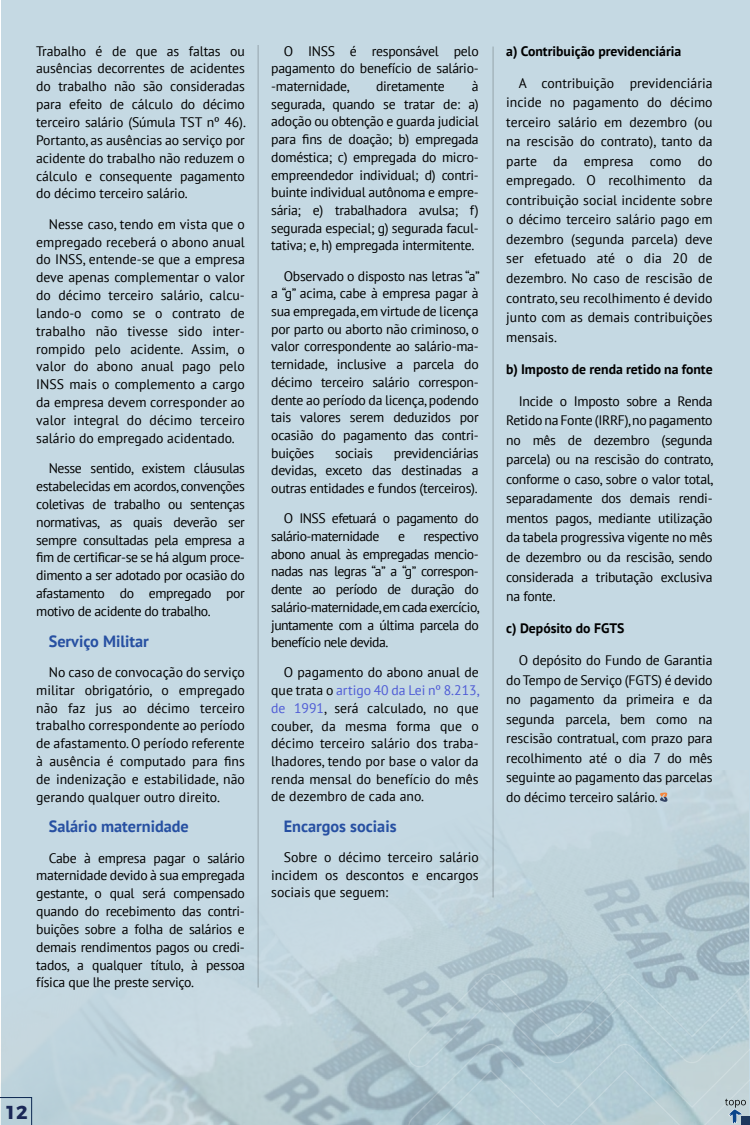
<style>
.page{position:relative;width:750px;height:1125px;background:#fff}
.page>*{position:absolute;margin:0;border:0;box-sizing:border-box;transform-origin:0 0}
.t1{font:700 18.75px "Montserrat";color:#1a2857}
.t2{font:700 16.25px "PT Sans";color:#2750a2}
.t3{font:13.75px/17.9px "PT Sans";letter-spacing:-.02em;color:#000;text-align:justify}
.t4{font:700 13.75px "PT Sans";color:#000}
.t5{font:13.75px/17.8px "PT Sans";letter-spacing:-.04em;color:#000}
.s1{color:#4f5cd6}
</style>
<div class="page">
<div style="left:1px;top:0;width:749px;height:1125px;background:#c5d9e3"></div>
<img style="left:0;top:770px;width:749px;height:355px">
<hr style="left:258px;top:45px;width:1px;height:943px;background:#000">
<hr style="left:493px;top:47px;width:1px;height:851px;background:#000">
<svg style="left:0;top:1097px;width:32px;height:28px"></svg>
<svg style="left:659px;top:792px;width:10px;height:10px"></svg>
<svg style="left:406px;top:971px;width:344px;height:154px"></svg>
<p class="t3" style="left:36px;top:42px;width:211px">Trabalho é de que as faltas ou ausências decorrentes de acidentes do trabalho não são consideradas para efeito de cálculo do décimo terceiro salário (Súmula TST nº 46).<br>Portanto, as ausências ao serviço por acidente do trabalho não reduzem o cálculo e consequente pagamento do décimo terceiro salário.</p>
<p class="t3" style="left:36px;top:215px;width:210px;text-indent:12px">Nesse caso, tendo em vista que o empregado receberá o abono anual do INSS, entende-se que a empresa deve apenas complementar o valor do décimo terceiro salário, calcu&shy;lando-o como se o contrato de trabalho não tivesse sido inter&shy;rompido pelo acidente. Assim, o valor do abono anual pago pelo INSS mais o complemento a cargo da empresa devem corresponder ao valor integral do décimo terceiro salário do empregado acidentado.</p>
<p class="t3" style="left:36px;top:459px;width:210px;text-indent:12px">Nesse sentido, existem cláusulas estabelecidas em acordos, convenções coletivas de trabalho ou sentenças normativas, as quais deverão ser sempre consultadas pela empresa a fim de certificar-se se há algum proce&shy;dimento a ser adotado por ocasião do afastamento do empregado por motivo de acidente do trabalho.</p>
<p class="t2" style="left:49px;top:630px;width:102px">Serviço Militar</p>
<p class="t3" style="left:36px;top:663px;width:210px;text-indent:12px">No caso de convocação do serviço militar obrigatório, o empregado não faz jus ao décimo terceiro trabalho correspondente ao período de afastamento. O período referente à ausência é computado para fins de indenização e estabilidade, não gerando qualquer outro direito.</p>
<p class="t2" style="left:49px;top:816px;width:142px">Salário maternidade</p>
<p class="t3" style="left:36px;top:848px;width:210px;text-indent:12px">Cabe à empresa pagar o salário maternidade devido à sua empregada gestante, o qual será compensado quando do recebimento das contri&shy;buições sobre a folha de salários e demais rendimentos pagos ou credi&shy;tados, a qualquer título, à pessoa física que lhe preste serviço.</p>
<p class="t3" style="left:271px;top:42px;width:209px;text-indent:12px">O INSS é responsável pelo pagamento do benefício de salário--maternidade,</p>
<p class="t3" style="left:271px;top:77px;width:209px;text-indent:201px">à segurada, quando se tratar de: a) adoção ou obtenção e guarda judicial para fins de doação; b) empregada doméstica; c) empregada do micro&shy;empreendedor individual; d) contri&shy;buinte individual autônoma e empre&shy;sária; e) trabalhadora avulsa; f) segurada especial; g) segurada facul&shy;tativa; e, h) empregada intermitente.</p>
<p class="t3" style="left:271px;top:267px;width:210px;text-indent:12px">Observado o disposto nas letras “a” a “g” acima, cabe à empresa pagar à sua empregada, em virtude de licença por parto ou aborto não criminoso, o valor correspondente ao salário-ma&shy;ternidade, inclusive a parcela do décimo terceiro salário correspon&shy;dente ao período da licença, podendo tais valores serem deduzidos por ocasião do pagamento das contri&shy;buições</p>
<p class="t3" style="left:376px;top:77px;width:70px">diretamente</p>
<p class="t3" style="left:271px;top:444px;width:209px;text-indent:123px">previdenciárias devidas, exceto das destinadas a outras entidades e fundos (terceiros).</p>
<p class="t5" style="left:271px;top:509px;width:209px;text-indent:12px">O INSS efetuará o pagamento do salário-maternidade</p>
<p class="t3" style="left:335px;top:444px;width:39px">sociais</p>
<p class="t3" style="left:271px;top:527px;width:210px;text-indent:152px">respectivo abono anual às empregadas mencio&shy;nadas nas legras “a” a “g” correspon&shy;dente ao período de duração do salário-maternidade,em cada exercício, juntamente com a última parcela do benefício nele devida.</p>
<p class="t3" style="left:271px;top:663px;width:210px;text-indent:12px">O pagamento do abono anual de que trata o <span class="s1">artigo 40 da Lei nº 8.213, de 1991</span>, será calculado, no que couber, da mesma forma que o décimo terceiro salário dos traba&shy;lhadores, tendo por base o valor da renda mensal do benefício do mês de dezembro de cada ano.</p>
<p class="t2" style="left:284px;top:815px;width:114px">Encargos sociais</p>
<p class="t3" style="left:271px;top:848px;width:209px;text-indent:12px">Sobre o décimo terceiro salário incidem os descontos e encargos sociais que seguem:</p>
<p class="t3" style="left:398px;top:527px;width:8px">e</p>
<p class="t4" style="left:506px;top:42px;width:177px">a) Contribuição previdenciária</p>
<p class="t3" style="left:506px;top:73px;width:208px;line-height:19.5px;text-indent:12px">A contribuição previdenciária incide no pagamento do décimo terceiro salário em dezembro (ou na rescisão do contrato), tanto da parte da empresa como do empregado. O recolhimento da contribuição social incidente sobre o décimo terceiro salário pago em dezembro (segunda parcela) deve ser efetuado até o dia 20 de dezembro. No caso de rescisão de contrato, seu recolhimento é devido junto com as demais contribuições mensais.</p>
<p class="t4" style="left:506px;top:360px;width:208px">b) Imposto de renda retido na fonte</p>
<p class="t3" style="left:506px;top:391px;width:209px;line-height:19.5px;text-indent:12px">Incide o Imposto sobre a Renda Retido na Fonte (IRRF), no pagamento no mês de dezembro (segunda parcela) ou na rescisão do contrato, conforme o caso, sobre o valor total, separadamente dos demais rendi&shy;mentos pagos, mediante utilização da tabela progressiva vigente no mês de dezembro ou da rescisão, sendo considerada a tributação exclusiva na fonte.</p>
<p class="t4" style="left:506px;top:619px;width:120px">c) Depósito do FGTS</p>
<p class="t3" style="left:506px;top:650px;width:208px;line-height:19.5px;text-indent:12px">O depósito do Fundo de Garantia do Tempo de Serviço (FGTS) é devido no pagamento da primeira e da segunda parcela, bem como na rescisão contratual, com prazo para recolhimento até o dia 7 do mês seguinte ao pagamento das parcelas do décimo terceiro salário.</p>
<h1 class="t1" style="left:5px;top:1097px;width:24px">12</h1>
</div>
